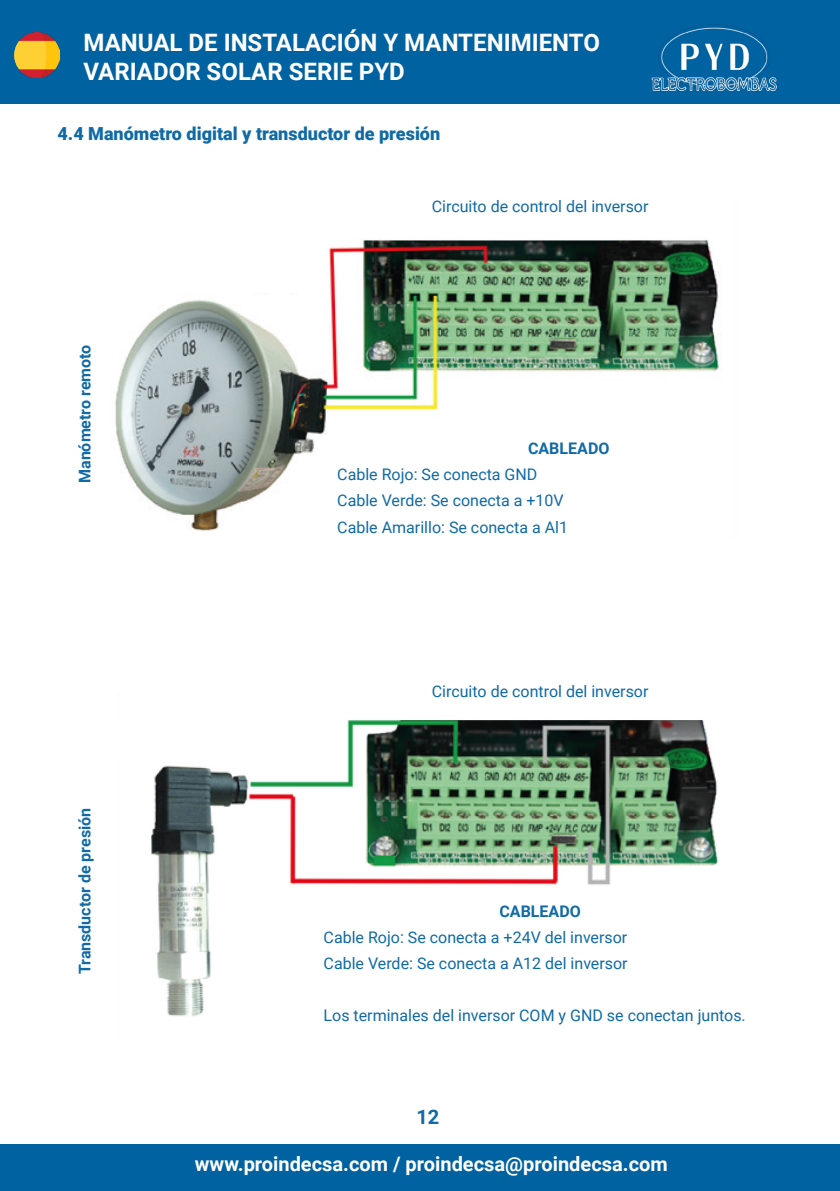
<style>
.page{position:relative;width:840px;height:1191px;background:#fff}
.page>*{position:absolute;margin:0;border:0;box-sizing:border-box;transform-origin:0 0}
.t1{font:700 24px/28.8px "Roboto";color:#fff}
.t2{font:700 20px "Roboto";color:#fff}
.t3{font:700 20px "Roboto";color:#0f6aa5}
.t4{font:900 18px "Roboto";color:#0f6aa5}
.t5{font:16px/26px "Roboto";color:#0f6aa5}
.t6{font:700 16px "Roboto";color:#0f6aa5}
</style>
<div class="page">
<div style="left:0;top:0;width:839px;height:103px;background:#0062a0"></div>
<div style="left:0;top:1144px;width:839px;height:47px;background:#0062a0"></div>
<hr style="left:839px;top:0;width:1px;height:103px;background:#0062a0">
<img style="left:651px;top:24px;width:126px;height:67px">
<img style="left:14px;top:33px;width:45px;height:45px">
<img style="left:115px;top:240px;width:604px;height:291px">
<img style="left:151px;top:720px;width:567px;height:297px">
<h1 class="t1" style="left:83px;top:27px;width:517px">MANUAL DE INSTALACIÓN Y MANTENIMIENTO<br>VARIADOR SOLAR SERIE PYD</h1>
<p class="t4" style="left:57px;top:121px;width:384px">4.4 Manómetro digital y transductor de presión</p>
<p class="t6" style="left:74px;top:483px;width:140px;rotate:-90deg">Manómetro remoto</p>
<p class="t6" style="left:74px;top:974px;width:168px;rotate:-90deg">Transductor de presión</p>
<p class="t5" style="left:431px;top:193px;width:218px">Circuito de control del inversor</p>
<p class="t6" style="left:527px;top:437px;width:83px">CABLEADO</p>
<p class="t5" style="left:337px;top:461px;width:232px">Cable Rojo: Se conecta GND<br>Cable Verde: Se conecta a +10V<br>Cable Amarillo: Se conecta a Al1</p>
<p class="t5" style="left:431px;top:678px;width:218px">Circuito de control del inversor</p>
<p class="t6" style="left:499px;top:899px;width:83px">CABLEADO</p>
<p class="t5" style="left:323px;top:923px;width:305px">Cable Rojo: Se conecta a +24V del inversor</p>
<p class="t5" style="left:323px;top:949px;width:305px">Cable Verde: Se conecta a A12 del inversor</p>
<p class="t5" style="left:323px;top:1001px;width:423px">Los terminales del inversor COM y GND se conectan juntos.</p>
<p class="t3" style="left:416px;top:1103px;width:24px">12</p>
<p class="t2" style="left:195px;top:1150px;width:474px">www.proindecsa.com / proindecsa@proindecsa.com</p>
</div>
